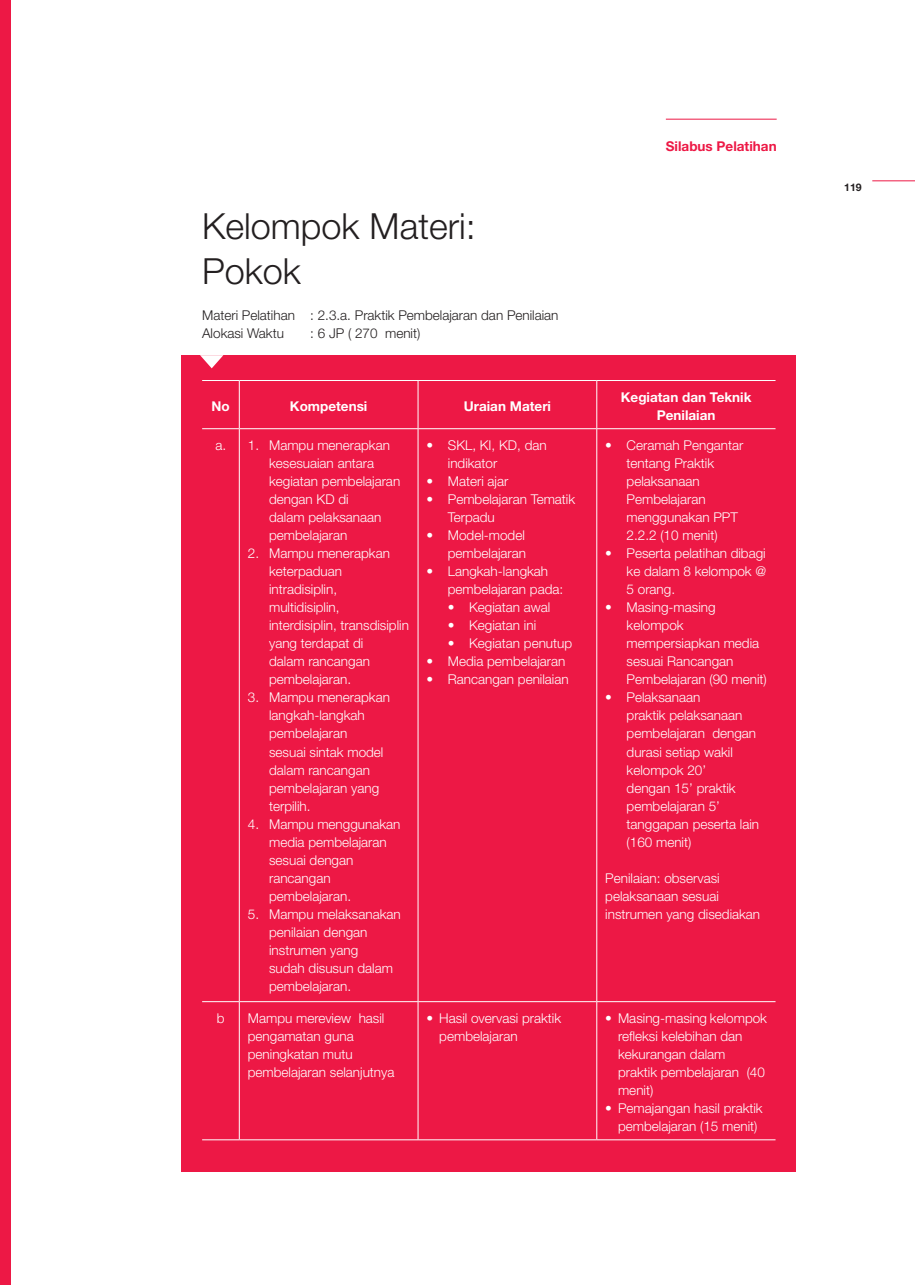
<style>
.page{position:relative;width:915px;height:1285px;background:#fff}
.page>*{position:absolute;margin:0;border:0;box-sizing:border-box;transform-origin:0 0}
.SubTitle1{font:300 36px "Helvetica Neue";color:#231f20}
.body_copy{font:300 13.5px/18px "Helvetica Neue";color:#fff}
.body_copy-2{font:300 13.5px "Helvetica Neue";color:#231f20}
.body_copy-3{font:700 13.5px/18px "Helvetica Neue";color:#fff;text-align:center}
.bagian{font:700 13.5px "Helvetica Neue";color:#ed1845}
.t1{font:700 10.5px "Helvetica Neue";color:#231f20}
</style>
<div class="page">
<hr style="left:872px;top:180px;width:42px;height:1px;background:#ed1845">
<div style="left:0;top:0;width:11px;height:1284px;background:#ed1845"></div>
<div style="left:181px;top:355px;width:614px;height:816px;background:#ed1845"></div>
<hr style="left:665px;top:119px;width:111px;height:1px;background:#ed1845">
<hr style="left:202px;top:380px;width:37px;height:1px;background:#fff">
<hr style="left:239px;top:380px;width:179px;height:1px;background:#fff">
<hr style="left:239px;top:381px;width:1px;height:47px;background:#fff">
<hr style="left:418px;top:380px;width:178px;height:1px;background:#fff">
<hr style="left:417px;top:381px;width:1px;height:47px;background:#fff">
<hr style="left:596px;top:380px;width:179px;height:1px;background:#fff">
<hr style="left:596px;top:381px;width:1px;height:47px;background:#fff">
<hr style="left:202px;top:428px;width:37px;height:1px;background:#fff">
<hr style="left:239px;top:428px;width:179px;height:1px;background:#fff">
<hr style="left:239px;top:429px;width:1px;height:572px;background:#fff">
<hr style="left:418px;top:428px;width:178px;height:1px;background:#fff">
<hr style="left:417px;top:429px;width:1px;height:572px;background:#fff">
<hr style="left:596px;top:428px;width:179px;height:1px;background:#fff">
<hr style="left:596px;top:429px;width:1px;height:572px;background:#fff">
<hr style="left:202px;top:1001px;width:37px;height:1px;background:#fff">
<hr style="left:239px;top:1001px;width:179px;height:1px;background:#fff">
<hr style="left:239px;top:1001px;width:1px;height:138px;background:#fff">
<hr style="left:418px;top:1001px;width:178px;height:1px;background:#fff">
<hr style="left:417px;top:1001px;width:1px;height:138px;background:#fff">
<hr style="left:596px;top:1001px;width:179px;height:1px;background:#fff">
<hr style="left:596px;top:1001px;width:1px;height:138px;background:#fff">
<hr style="left:202px;top:1139px;width:37px;height:1px;background:#fff">
<hr style="left:239px;top:1139px;width:179px;height:1px;background:#fff">
<hr style="left:418px;top:1139px;width:178px;height:1px;background:#fff">
<hr style="left:596px;top:1139px;width:179px;height:1px;background:#fff">
<svg style="left:200px;top:355px;width:23px;height:13px"></svg>
<p class="SubTitle1" style="left:202px;top:197px;width:275px">Kelompok Materi:</p>
<p class="SubTitle1" style="left:202px;top:242px;width:100px">Pokok</p>
<p class="body_copy-2" style="left:202px;top:304px;width:358px">Materi Pelatihan : 2.3.a. Praktik Pembelajaran dan Penilaian</p>
<p class="body_copy-2" style="left:202px;top:322px;width:83px">Alokasi Waktu</p>
<p class="body_copy-2" style="left:310px;top:322px;width:112px">: 6 JP ( 270 menit)</p>
<p class="bagian" style="left:665px;top:136px;width:112px">Silabus Pelatihan</p>
<p class="body_copy-3" style="left:211px;top:397px;width:20px">No</p>
<p class="body_copy-3" style="left:290px;top:397px;width:79px">Kompetensi</p>
<p class="body_copy-3" style="left:463px;top:397px;width:89px">Uraian Materi</p>
<p class="body_copy-3" style="left:620px;top:388px;width:132px">Kegiatan dan Teknik<br>Penilaian</p>
<p class="body_copy" style="left:215px;top:435px;width:12px">a.</p>
<p class="body_copy" style="left:269px;top:435px;width:133px;text-indent:-21px">1. Mampu menerapkan kesesuaian antara kegiatan pembelajaran dengan KD di<br>dalam pelaksanaan pembelajaran</p>
<p class="body_copy" style="left:269px;top:543px;width:141px;text-indent:-21px">2. Mampu menerapkan keterpaduan intradisiplin, multidisiplin, interdisiplin, transdisiplin yang terdapat di<br>dalam rancangan pembelajaran.</p>
<p class="body_copy" style="left:269px;top:687px;width:122px;text-indent:-21px">3. Mampu menerapkan langkah-langkah pembelajaran<br>sesuai sintak model dalam rancangan pembelajaran yang terpilih.</p>
<p class="body_copy" style="left:269px;top:813px;width:133px;text-indent:-21px">4. Mampu menggunakan media pembelajaran sesuai dengan rancangan pembelajaran.</p>
<p class="body_copy" style="left:269px;top:903px;width:133px;text-indent:-21px">5. Mampu melaksanakan penilaian dengan instrumen yang<br>sudah disusun dalam pembelajaran.</p>
<p class="body_copy" style="left:447px;top:435px;width:100px;text-indent:-21px">• SKL, KI, KD, dan indikator</p>
<p class="body_copy" style="left:426px;top:471px;width:83px">• Materi ajar</p>
<p class="body_copy" style="left:447px;top:489px;width:129px;text-indent:-21px">• Pembelajaran Tematik<br>Terpadu</p>
<p class="body_copy" style="left:426px;top:525px;width:101px;text-align:right">• Model-model pembelajaran</p>
<p class="body_copy" style="left:447px;top:561px;width:117px;text-indent:-21px">• Langkah-langkah pembelajaran pada:</p>
<p class="body_copy" style="left:447px;top:597px;width:104px">• Kegiatan awal</p>
<p class="body_copy" style="left:447px;top:615px;width:90px">• Kegiatan ini</p>
<p class="body_copy" style="left:447px;top:633px;width:126px">• Kegiatan penutup</p>
<p class="body_copy" style="left:426px;top:651px;width:140px">• Media pembelajaran</p>
<p class="body_copy" style="left:426px;top:669px;width:144px">• Rancangan penilaian</p>
<p class="body_copy" style="left:626px;top:435px;width:118px;text-indent:-21px">• Ceramah Pengantar tentang Praktik pelaksanaan<br>Pembelajaran menggunakan PPT<br>2.2.2 (10 menit)</p>
<p class="body_copy" style="left:626px;top:543px;width:141px;text-align:justify;text-indent:-21px">• Peserta pelatihan dibagi ke dalam 8 kelompok @ 5 orang.</p>
<p class="body_copy" style="left:626px;top:597px;width:142px;text-indent:-21px">• Masing-masing kelompok mempersiapkan media sesuai Rancangan<br>Pembelajaran (90 menit)</p>
<p class="body_copy" style="left:626px;top:687px;width:134px;text-indent:-21px">• Pelaksanaan<br>praktik pelaksanaan pembelajaran dengan durasi setiap wakil kelompok 20’<br>dengan 15’ praktik pembelajaran 5’ tanggapan peserta lain (160 menit)</p>
<p class="body_copy" style="left:605px;top:867px;width:156px">Penilaian: observasi pelaksanaan sesuai instrumen yang disediakan</p>
<p class="body_copy" style="left:217px;top:1008px;width:9px">b</p>
<p class="body_copy" style="left:248px;top:1008px;width:148px">Mampu mereview hasil pengamatan guna peningkatan mutu pembelajaran selanjutnya</p>
<p class="body_copy" style="left:439px;top:1008px;width:123px;text-indent:-13px">• Hasil overvasi praktik pembelajaran</p>
<p class="body_copy" style="left:618px;top:1008px;width:150px;text-indent:-13px">• Masing-masing kelompok refleksi kelebihan dan kekurangan dalam praktik pembelajaran (40 menit)</p>
<p class="body_copy" style="left:605px;top:1098px;width:159px;text-align:center">• Pemajangan hasil praktik pembelajaran (15 menit)</p>
<p class="t1" style="left:844px;top:179px;width:19px">119</p>
</div>
